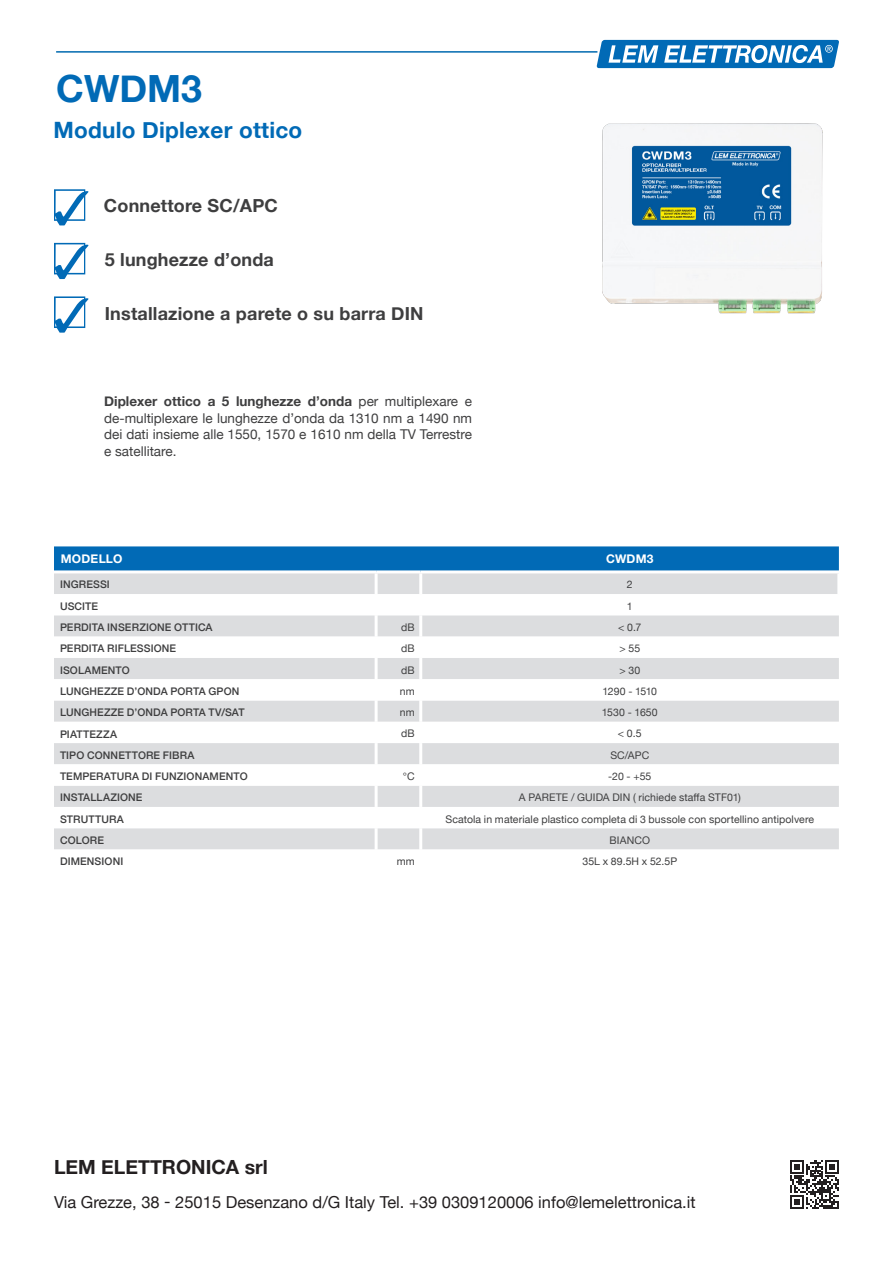
<style>
.page{position:relative;width:893px;height:1263px;background:#fff}
.page>*{position:absolute;margin:0;border:0;box-sizing:border-box;transform-origin:0 0}
.CODICE_Prodotto_ITA{font:700 37.5px "Helvetica Neue";color:#016ab6}
.Sottotitolo_prodotto{font:700 22.5px "Helvetica Neue";letter-spacing:.01em;color:#016ab6}
.t1{font:700 19.5px "Helvetica Neue";color:#231f20}
.t2{font:700 18px "Helvetica Neue";letter-spacing:.01em;color:#3e3e3f}
.t3{font:16.5px "Helvetica Neue";color:#231f20}
.Elenco_puntato_EN{font:13.5px/16.5px "Helvetica Neue";color:#3e3e3f;text-align:justify}
.Intestazione_Tabelle_Codice{font:700 12px "Helvetica Neue LT Std";letter-spacing:.02em;color:#fff}
.Grassetto_Tabelle_ITA{font:500 10.5px "Helvetica Neue";letter-spacing:.01em;color:#3e3e3f}
.Descriz_Tabelle_ITA{font:10.5px "Helvetica Neue";letter-spacing:.01em;color:#3e3e3f}
.Colonna_dB_Dx{font:10.5px "Helvetica Neue";letter-spacing:.01em;color:#3e3e3f}
.Descriz_Tabelle_EN{font:10.5px "Helvetica Neue";color:#3e3e3f}
.Descriz_Tabelle_ITA-2{font:10.5px "Helvetica Neue";letter-spacing:-.04em;color:#3e3e3f}
.s1{font-weight:700}
</style>
<div class="page">
<svg style="left:596px;top:40px;width:243px;height:28px"></svg>
<hr style="left:56px;top:51px;width:541px;height:2px;background:#016aaf">
<svg style="left:54px;top:243px;width:34px;height:36px"></svg>
<svg style="left:54px;top:296px;width:34px;height:37px"></svg>
<svg style="left:54px;top:189px;width:34px;height:36px"></svg>
<svg style="left:790px;top:1160px;width:49px;height:49px"></svg>
<div style="left:54px;top:546px;width:785px;height:24px;background:#016ab6"></div>
<div style="left:54px;top:573px;width:783px;height:21px;background:#dcdddf"></div>
<svg style="left:54px;top:615px;width:785px;height:235px;fill:#dcdddf"></svg>
<hr style="left:375px;top:573px;width:3px;height:21px;background:#fff">
<hr style="left:419px;top:573px;width:3px;height:21px;background:#fff">
<hr style="left:375px;top:615px;width:3px;height:22px;background:#fff">
<hr style="left:419px;top:615px;width:3px;height:22px;background:#fff">
<hr style="left:375px;top:637px;width:3px;height:21px;background:#fff">
<hr style="left:419px;top:637px;width:3px;height:21px;background:#fff">
<hr style="left:375px;top:658px;width:3px;height:21px;background:#fff">
<hr style="left:419px;top:658px;width:3px;height:21px;background:#fff">
<hr style="left:375px;top:679px;width:3px;height:21px;background:#fff">
<hr style="left:419px;top:679px;width:3px;height:21px;background:#fff">
<hr style="left:375px;top:700px;width:3px;height:22px;background:#fff">
<hr style="left:419px;top:700px;width:3px;height:22px;background:#fff">
<hr style="left:375px;top:722px;width:3px;height:21px;background:#fff">
<hr style="left:419px;top:722px;width:3px;height:21px;background:#fff">
<hr style="left:375px;top:743px;width:3px;height:21px;background:#fff">
<hr style="left:419px;top:743px;width:3px;height:21px;background:#fff">
<hr style="left:375px;top:764px;width:3px;height:22px;background:#fff">
<hr style="left:419px;top:764px;width:3px;height:22px;background:#fff">
<hr style="left:375px;top:786px;width:3px;height:21px;background:#fff">
<hr style="left:419px;top:786px;width:3px;height:21px;background:#fff">
<hr style="left:375px;top:807px;width:3px;height:21px;background:#fff">
<hr style="left:419px;top:807px;width:3px;height:21px;background:#fff">
<hr style="left:375px;top:828px;width:3px;height:21px;background:#fff">
<hr style="left:419px;top:828px;width:3px;height:21px;background:#fff">
<hr style="left:375px;top:849px;width:3px;height:22px;background:#fff">
<hr style="left:419px;top:849px;width:3px;height:22px;background:#fff">
<img style="left:602px;top:123px;width:221px;height:191px">
<p class="CODICE_Prodotto_ITA" style="left:56px;top:60px;width:147px">CWDM3</p>
<p class="Sottotitolo_prodotto" style="left:54px;top:113px;width:250px">Modulo Diplexer ottico</p>
<p class="t2" style="left:104px;top:191px;width:175px">Connettore SC/APC</p>
<p class="t2" style="left:105px;top:246px;width:171px">5 lunghezze d’onda</p>
<p class="t2" style="left:105px;top:299px;width:320px">Installazione a parete o su barra DIN</p>
<p class="Elenco_puntato_EN" style="left:104px;top:394px;width:369px"><span class="s1">Diplexer ottico a 5 lunghezze d’onda</span> per multiplexare e de-multiplexare le lunghezze d’onda da 1310 nm a 1490 nm dei dati insieme alle 1550, 1570 e 1610 nm della TV Terrestre e satellitare.</p>
<p class="Intestazione_Tabelle_Codice" style="left:61px;top:552px;width:63px">MODELLO</p>
<p class="Intestazione_Tabelle_Codice" style="left:606px;top:552px;width:49px">CWDM3</p>
<p class="Grassetto_Tabelle_ITA" style="left:60px;top:576px;width:51px">INGRESSI</p>
<p class="Descriz_Tabelle_ITA" style="left:627px;top:577px;width:7px">2</p>
<p class="Grassetto_Tabelle_ITA" style="left:60px;top:598px;width:40px">USCITE</p>
<p class="Descriz_Tabelle_ITA" style="left:627px;top:598px;width:7px">1</p>
<p class="Grassetto_Tabelle_ITA" style="left:60px;top:619px;width:154px">PERDITA INSERZIONE OTTICA</p>
<p class="Colonna_dB_Dx" style="left:401px;top:620px;width:15px">dB</p>
<p class="Descriz_Tabelle_ITA" style="left:618px;top:620px;width:25px">&lt; 0.7</p>
<p class="Grassetto_Tabelle_ITA" style="left:60px;top:640px;width:118px">PERDITA RIFLESSIONE</p>
<p class="Colonna_dB_Dx" style="left:401px;top:641px;width:15px">dB</p>
<p class="Colonna_dB_Dx" style="left:619px;top:641px;width:22px">&gt; 55</p>
<p class="Grassetto_Tabelle_ITA" style="left:60px;top:661px;width:71px">ISOLAMENTO</p>
<p class="Colonna_dB_Dx" style="left:401px;top:662px;width:15px">dB</p>
<p class="Descriz_Tabelle_ITA" style="left:619px;top:662px;width:22px">&gt; 30</p>
<p class="Grassetto_Tabelle_ITA" style="left:60px;top:683px;width:181px">LUNGHEZZE D’ONDA PORTA GPON</p>
<p class="Colonna_dB_Dx" style="left:400px;top:683px;width:16px">nm</p>
<p class="Descriz_Tabelle_ITA-2" style="left:602px;top:683px;width:56px">1290 - 1510</p>
<p class="Grassetto_Tabelle_ITA" style="left:60px;top:704px;width:186px">LUNGHEZZE D’ONDA PORTA TV/SAT</p>
<p class="Colonna_dB_Dx" style="left:400px;top:705px;width:16px">nm</p>
<p class="Descriz_Tabelle_ITA" style="left:602px;top:705px;width:57px">1530 - 1650</p>
<p class="Grassetto_Tabelle_ITA" style="left:60px;top:725px;width:59px">PIATTEZZA</p>
<p class="Colonna_dB_Dx" style="left:401px;top:726px;width:15px">dB</p>
<p class="Descriz_Tabelle_ITA" style="left:618px;top:726px;width:25px">&lt; 0.5</p>
<p class="Grassetto_Tabelle_ITA" style="left:60px;top:747px;width:136px">TIPO CONNETTORE FIBRA</p>
<p class="Descriz_Tabelle_ITA" style="left:610px;top:747px;width:40px">SC/APC</p>
<p class="Grassetto_Tabelle_ITA" style="left:60px;top:768px;width:189px">TEMPERATURA DI FUNZIONAMENTO</p>
<p class="Colonna_dB_Dx" style="left:403px;top:769px;width:13px">°C</p>
<p class="Descriz_Tabelle_ITA" style="left:608px;top:769px;width:45px">-20 - +55</p>
<p class="Grassetto_Tabelle_ITA" style="left:60px;top:789px;width:84px">INSTALLAZIONE</p>
<p class="Descriz_Tabelle_ITA" style="left:519px;top:790px;width:223px">A PARETE / GUIDA DIN ( richiede staffa STF01)</p>
<p class="Grassetto_Tabelle_ITA" style="left:60px;top:810px;width:65px">STRUTTURA</p>
<p class="Descriz_Tabelle_ITA" style="left:445px;top:811px;width:370px">Scatola in materiale plastico completa di 3 bussole con sportellino antipolvere</p>
<p class="Grassetto_Tabelle_ITA" style="left:60px;top:832px;width:45px">COLORE</p>
<p class="Descriz_Tabelle_ITA" style="left:610px;top:832px;width:42px">BIANCO</p>
<p class="Grassetto_Tabelle_ITA" style="left:60px;top:853px;width:65px">DIMENSIONI</p>
<p class="Colonna_dB_Dx" style="left:397px;top:854px;width:20px">mm</p>
<p class="Descriz_Tabelle_EN" style="left:582px;top:854px;width:96px">35L x 89.5H x 52.5P</p>
<p class="t1" style="left:54px;top:1151px;width:215px">LEM ELETTRONICA srl</p>
<p class="t3" style="left:54px;top:1190px;width:643px">Via Grezze, 38 - 25015 Desenzano d/G Italy Tel. +39 0309120006 info@lemelettronica.it</p>
</div>
